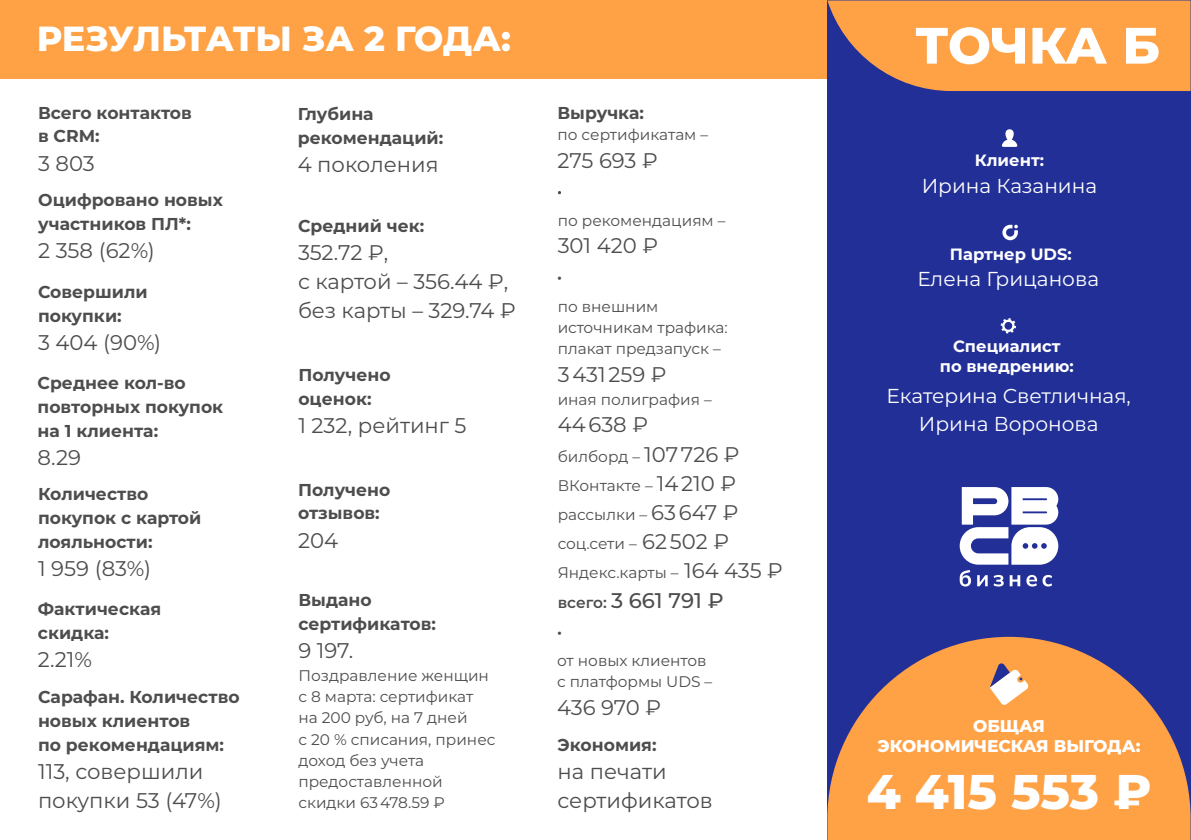
<style>
.page{position:relative;width:1191px;height:840px;background:#fff}
.page>*{position:absolute;margin:0;border:0;box-sizing:border-box;transform-origin:0 0}
.t1{font:800 51px "Montserrat";letter-spacing:-.015em;color:#fff}
.t2{font:800 48.6px "Montserrat";letter-spacing:-.005em;color:#fff}
.t3{font:800 34.8px "Montserrat";letter-spacing:-.01em;color:#fff}
.t4{font:21.2px/29.2px "Montserrat";color:#4d4d4d}
.t5{font:500 21.2px "Montserrat";color:#4d4d4d}
.t6{font:20.2px/27.8px "Montserrat";color:#fff;text-align:center}
.t7{font:700 17.2px/23.8px "Montserrat";color:#4d4d4d}
.t8{font:800 17px/19.8px "Montserrat";color:#fff;text-align:center}
.t9{font:700 16.4px/19.2px "Montserrat";color:#fff;text-align:center}
.t10{font:15.4px/21.2px "Montserrat";color:#4d4d4d}
.s1{font-size:21.2px}
.s2{font-weight:600;font-size:15.4px}
</style>
<div class="page">
<div style="left:827px;top:0;width:363px;height:839px;background:#212f97"></div>
<div style="left:0;top:0;width:827px;height:79px;background:#ffa145"></div>
<svg style="left:827px;top:0;width:363px;height:91px;background:#e9954d"></svg>
<svg style="left:1001px;top:129px;width:16px;height:18px"></svg>
<svg style="left:1002px;top:224px;width:16px;height:16px"></svg>
<svg style="left:1000px;top:318px;width:16px;height:15px"></svg>
<svg style="left:827px;top:636px;width:363px;height:203px;fill:#ffa145"></svg>
<svg style="left:989px;top:662px;width:39px;height:43px;background:#e5bb9d"></svg>
<svg style="left:959px;top:487px;width:99px;height:99px"></svg>
<h3 class="t3" style="left:37px;top:17px;width:476px">РЕЗУЛЬТАТЫ ЗА 2 ГОДА:</h3>
<p class="t7" style="left:38px;top:100px;width:155px">Всего контактов в CRM:</p>
<h3 class="t4" style="left:38px;top:148px;width:58px">3 803</h3>
<p class="t7" style="left:38px;top:188px;width:186px">Оцифровано новых участников ПЛ*:</p>
<h3 class="t4" style="left:38px;top:236px;width:118px">2 358 (62%)</h3>
<p class="t7" style="left:38px;top:279px;width:111px">Совершили покупки:</p>
<h3 class="t4" style="left:38px;top:327px;width:125px">3 404 (90%)</h3>
<p class="t7" style="left:38px;top:371px;width:187px">Среднее кол-во повторных покупок на 1 клиента:</p>
<h3 class="t4" style="left:38px;top:442px;width:45px">8.29</h3>
<p class="t7" style="left:38px;top:481px;width:165px">Количество покупок с картой лояльности:</p>
<h3 class="t4" style="left:38px;top:553px;width:114px">1 959 (83%)</h3>
<p class="t7" style="left:38px;top:597px;width:125px">Фактическая скидка:</p>
<h3 class="t4" style="left:38px;top:644px;width:56px">2.21%</h3>
<p class="t7" style="left:38px;top:684px;width:203px">Cарафан. Количество новых клиентов<br>по рекомендациям:</p>
<h3 class="t4" style="left:38px;top:756px;width:185px">113, совершили покупки 53 (47%)</h3>
<p class="t7" style="left:298px;top:102px;width:147px">Глубина рекомендаций:</p>
<h3 class="t4" style="left:298px;top:150px;width:142px">4 поколения</h3>
<p class="t7" style="left:298px;top:213px;width:128px">Cредний чек:</p>
<h3 class="t4" style="left:298px;top:237px;width:219px">352.72 ₽,<br>с картой – 356.44 ₽, без карты – 329.74 ₽</h3>
<p class="t7" style="left:298px;top:362px;width:94px">Получено оценок:</p>
<h3 class="t4" style="left:298px;top:410px;width:170px">1 232, рейтинг 5</h3>
<p class="t7" style="left:298px;top:477px;width:94px">Получено отзывов:</p>
<h3 class="t4" style="left:298px;top:525px;width:42px">204</h3>
<p class="t7" style="left:298px;top:588px;width:139px">Выдано сертификатов:</p>
<h3 class="t4" style="left:298px;top:635px;width:56px">9 197.</h3>
<p class="t10" style="left:298px;top:664px;width:198px">Поздравление женщин с 8 марта: сертификат на 200 руб, на 7 дней<br>с 20 % списания, принес доход без учета предоставленной скидки 63 478.59 ₽</p>
<p class="t7" style="left:557px;top:100px;width:88px">Выручка:</p>
<p class="t10" style="left:557px;top:124px;width:152px">по сертификатам –</p>
<h3 class="t4" style="left:557px;top:146px;width:102px">275 693 ₽</h3>
<p class="t10" style="left:557px;top:209px;width:169px">по рекомендациям –</p>
<h3 class="t4" style="left:557px;top:231px;width:102px">301 420 ₽</h3>
<h3 class="t4" style="left:556px;top:262px;width:8px">•</h3>
<p class="t10" style="left:557px;top:295px;width:172px">по внешним источникам трафика: плакат предзапуск –</p>
<h3 class="t4" style="left:557px;top:359px;width:110px">3 431 259 ₽</h3>
<p class="t10" style="left:557px;top:388px;width:156px">иная полиграфия –</p>
<h3 class="t4" style="left:557px;top:410px;width:92px">44 638 ₽</h3>
<p class="t10" style="left:557px;top:441px;width:227px;line-height:29.2px">билборд – <span class="s1">107 726 ₽<br></span>ВКонтакте – <span class="s1">14 210 ₽ </span>рассылки – <span class="s1">63 647 ₽ </span>соц.сети – <span class="s1">62 502 ₽<br></span>Яндекс.карты – <span class="s1">164 435 ₽</span></p>
<h3 class="t5" style="left:557px;top:586px;width:167px"><span class="s2">всего:</span> 3 661 791 ₽</h3>
<h3 class="t4" style="left:556px;top:616px;width:8px">•</h3>
<p class="t10" style="left:557px;top:649px;width:157px">от новых клиентов с платформы UDS –</p>
<h3 class="t4" style="left:557px;top:692px;width:106px">436 970 ₽</h3>
<p class="t7" style="left:557px;top:732px;width:101px">Экономия:</p>
<h3 class="t4" style="left:557px;top:756px;width:157px">на печати сертификатов</h3>
<h1 class="t1" style="left:915px;top:14px;width:246px">ТОЧКА Б</h1>
<p class="t9" style="left:974px;top:151px;width:71px">Клиент:</p>
<h3 class="t6" style="left:921px;top:172px;width:177px">Ирина Казанина</h3>
<p class="t9" style="left:950px;top:244px;width:123px">Партнер UDS:</p>
<h3 class="t6" style="left:917px;top:265px;width:183px">Елена Грицанова</h3>
<p class="t9" style="left:940px;top:337px;width:135px">Специалист<br>по внедрению:</p>
<h3 class="t6" style="left:886px;top:381px;width:246px">Екатерина Светличная,<br>Ирина Воронова</h3>
<p class="t8" style="left:877px;top:715px;width:264px">ОБЩАЯ<br>ЭКОНОМИЧЕСКАЯ ВЫГОДА:</p>
<h2 class="t2" style="left:866px;top:761px;width:286px">4 415 553 ₽</h2>
</div>
